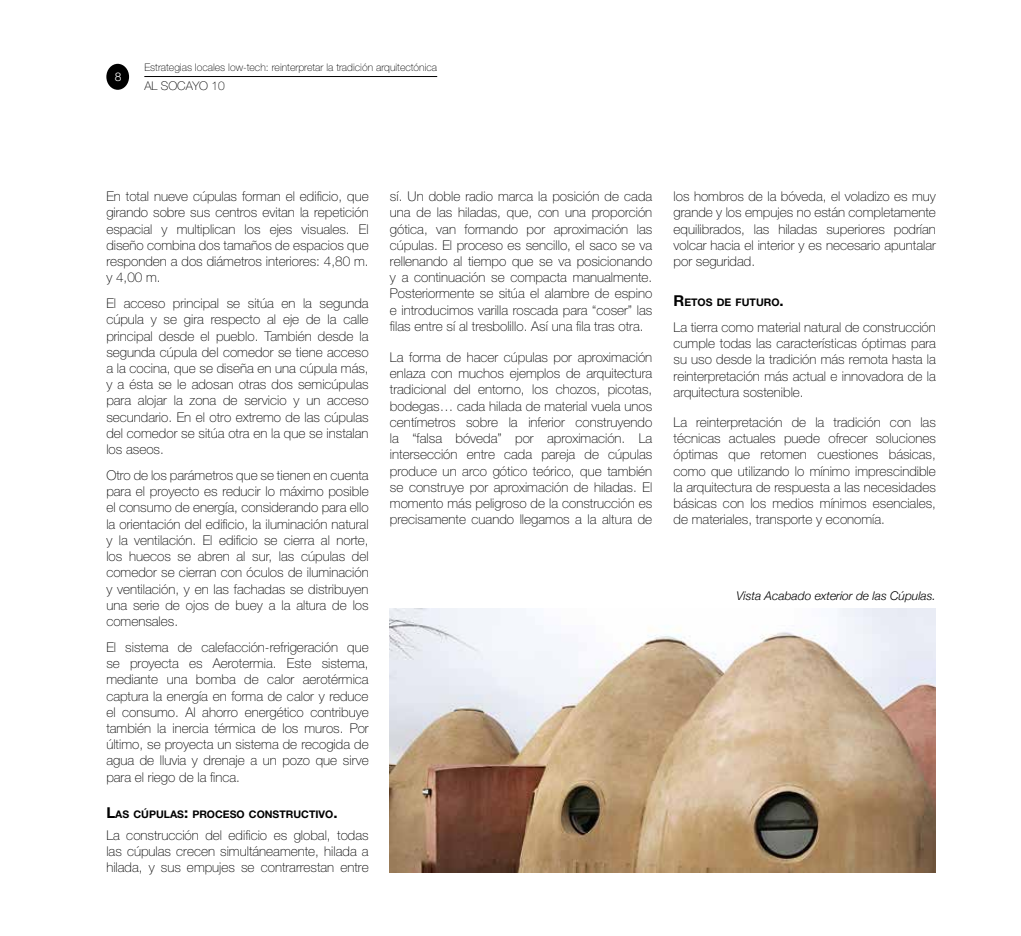
<style>
.page{position:relative;width:1021px;height:936px;background:#fff}
.page>*{position:absolute;margin:0;border:0;box-sizing:border-box;transform-origin:0 0}
.t1{font:100 13.5px/16.2px "Helvetica Neue LT Std";color:#000;text-align:justify}
.t2{font:italic 300 12px "Helvetica Neue";color:#000}
.t3{font:100 12px "Helvetica Neue LT Std";color:#000}
.t4{font:300 12px "Helvetica Neue LT Std";color:#fff}
.t5{font:100 10.5px "Helvetica Neue LT Std";color:#000}
.t6{font:700 10.5px "Helvetica Neue LT Std";color:#000}
.s1{font-size:15px}
</style>
<div class="page">
<hr style="left:144px;top:76px;width:293px;height:1px;background:#000">
<div style="left:106px;top:64px;width:23px;height:26px;background:#000;border-radius:50%"></div>
<img style="left:390px;top:608px;width:545px;height:264px">
<p class="t4" style="left:115px;top:70px;width:8px">8</p>
<p class="t5" style="left:144px;top:62px;width:294px">Estrategias locales low-tech: reinterpretar la tradición arquitectónica</p>
<p class="t3" style="left:144px;top:79px;width:82px">AL SOCAYO 10</p>
<p class="t1" style="left:106px;top:188px;width:264px">En total nueve cúpulas forman el edificio, que girando sobre sus centros evitan la repetición espacial y multiplican los ejes visuales. El diseño combina dos tamaños de espacios que responden a dos diámetros interiores: 4,80 m. y 4,00 m.</p>
<p class="t1" style="left:106px;top:295px;width:264px">El acceso principal se sitúa en la segunda cúpula y se gira respecto al eje de la calle principal desde el pueblo. También desde la segunda cúpula del comedor se tiene acceso a la cocina, que se diseña en una cúpula más, y a ésta se le adosan otras dos semicúpulas para alojar la zona de servicio y un acceso secundario. En el otro extremo de las cúpulas del comedor se sitúa otra en la que se instalan los aseos.</p>
<p class="t1" style="left:106px;top:467px;width:264px">Otro de los parámetros que se tienen en cuenta para el proyecto es reducir lo máximo posible el consumo de energía, considerando para ello la orientación del edificio, la iluminación natural y la ventilación. El edificio se cierra al norte, los huecos se abren al sur, las cúpulas del comedor se cierran con óculos de iluminación y ventilación, y en las fachadas se distribuyen una serie de ojos de buey a la altura de los comensales.</p>
<p class="t1" style="left:106px;top:639px;width:264px">El sistema de calefacción-refrigeración que se proyecta es Aerotermia. Este sistema, mediante una bomba de calor aerotérmica captura la energía en forma de calor y reduce el consumo. Al ahorro energético contribuye también la inercia térmica de los muros. Por último, se proyecta un sistema de recogida de agua de lluvia y drenaje a un pozo que sirve para el riego de la finca.</p>
<p class="t6" style="left:106px;top:807px;width:233px"><span class="s1">L</span>AS CÚPULAS<span class="s1">:</span> PROCESO CONSTRUCTIVO<span class="s1">.</span></p>
<p class="t1" style="left:106px;top:826px;width:264px">La construcción del edificio es global, todas las cúpulas crecen simultáneamente, hilada a hilada, y sus empujes se contrarrestan entre</p>
<p class="t1" style="left:390px;top:188px;width:264px">sí. Un doble radio marca la posición de cada una de las hiladas, que, con una proporción gótica, van formando por aproximación las cúpulas. El proceso es sencillo, el saco se va rellenando al tiempo que se va posicionando y a continuación se compacta manualmente.<br>Posteriormente se sitúa el alambre de espino e introducimos varilla roscada para “coser” las filas entre sí al tresbolillo. Así una fila tras otra.</p>
<p class="t1" style="left:390px;top:349px;width:264px">La forma de hacer cúpulas por aproximación enlaza con muchos ejemplos de arquitectura tradicional del entorno, los chozos, picotas, bodegas… cada hilada de material vuela unos centímetros sobre la inferior construyendo la “falsa bóveda” por aproximación. La intersección entre cada pareja de cúpulas produce un arco gótico teórico, que también se construye por aproximación de hiladas. El momento más peligroso de la construcción es precisamente cuando llegamos a la altura de</p>
<p class="t1" style="left:673px;top:188px;width:264px">los hombros de la bóveda, el voladizo es muy grande y los empujes no están completamente equilibrados, las hiladas superiores podrían volcar hacia el interior y es necesario apuntalar por seguridad.</p>
<p class="t6" style="left:673px;top:296px;width:112px"><span class="s1">R</span>ETOS DE FUTURO<span class="s1">.</span></p>
<p class="t1" style="left:673px;top:319px;width:264px">La tierra como material natural de construcción cumple todas las características óptimas para su uso desde la tradición más remota hasta la reinterpretación más actual e innovadora de la arquitectura sostenible.</p>
<p class="t1" style="left:673px;top:414px;width:264px">La reinterpretación de la tradición con las técnicas actuales puede ofrecer soluciones óptimas que retomen cuestiones básicas, como que utilizando lo mínimo imprescindible la arquitectura de respuesta a las necesidades básicas con los medios mínimos esenciales, de materiales, transporte y economía.</p>
<p class="t2" style="left:736px;top:588px;width:201px">Vista Acabado exterior de las Cúpulas.</p>
</div>
